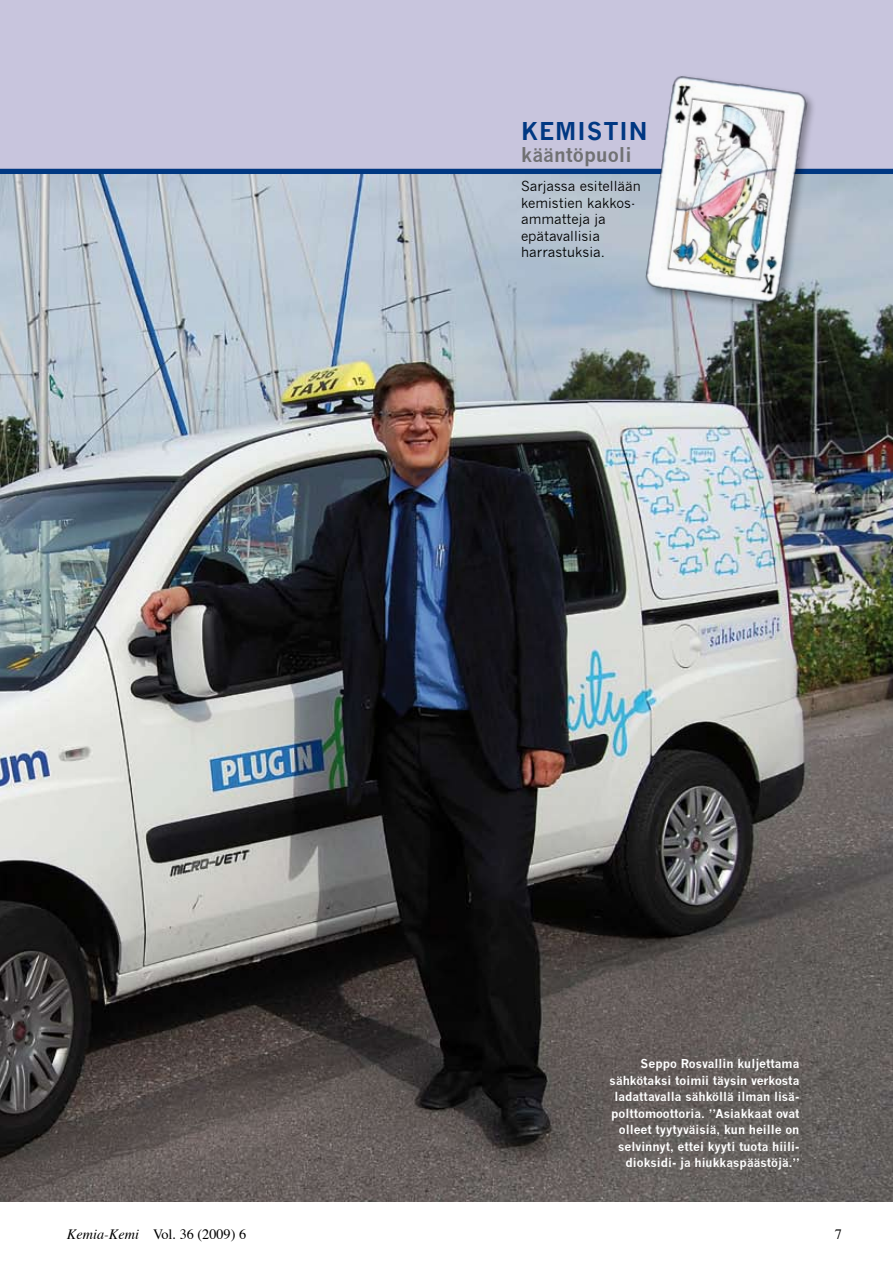
<style>
.page{position:relative;width:893px;height:1263px;background:#fff}
.page>*{position:absolute;margin:0;border:0;box-sizing:border-box;transform-origin:0 0}
.t1{font:700 24px "News Gothic";letter-spacing:.04em;color:#003882}
.t2{font:700 19.5px "News Gothic";color:#707173}
.t3{font:14.25px "Times";color:#000}
.t4{font:13.5px/16.5px "News Gothic";color:#000}
.t5{font:700 12px/16.5px "News Gothic";color:#fff;text-align:right}
.s1{font-style:italic}
</style>
<div class="page">
<div style="left:0;top:0;width:893px;height:174px;background:#c8c5dd"></div>
<img style="left:0;top:174px;width:893px;height:1027px">
<div style="left:0;top:169px;width:893px;height:5px;background:#003882"></div>
<div style="left:643px;top:73px;width:173px;height:239px;background:#000;opacity:.35"></div>
<img style="left:642px;top:73px;width:167px;height:235px">
<h1 class="t1" style="left:521px;top:116px;width:128px">KEMISTIN</h1>
<h2 class="t2" style="left:521px;top:143px;width:112px">kääntöpuoli</h2>
<p class="t4" style="left:521px;top:178px;width:121px">Sarjassa esitellään kemistien kakkos&shy;ammatteja ja epätavallisia harrastuksia.</p>
<p class="t5" style="left:610px;top:1055px;width:191px">Seppo Rosvallin kuljettama sähkötaksi toimii täysin verkosta ladattavalla sähköllä ilman lisä&shy;polttomoottoria. ”Asiakkaat ovat olleet tyytyväisiä, kun heille on selvinnyt, ettei kyyti tuota hiili&shy;dioksidi- ja hiukkaspäästöjä.”</p>
<p class="t3" style="left:67px;top:1221px;width:181px"><span class="s1">Kemia-Kemi</span> Vol. 36 (2009) 6</p>
<p class="t3" style="left:835px;top:1221px;width:9px">7</p>
</div>
